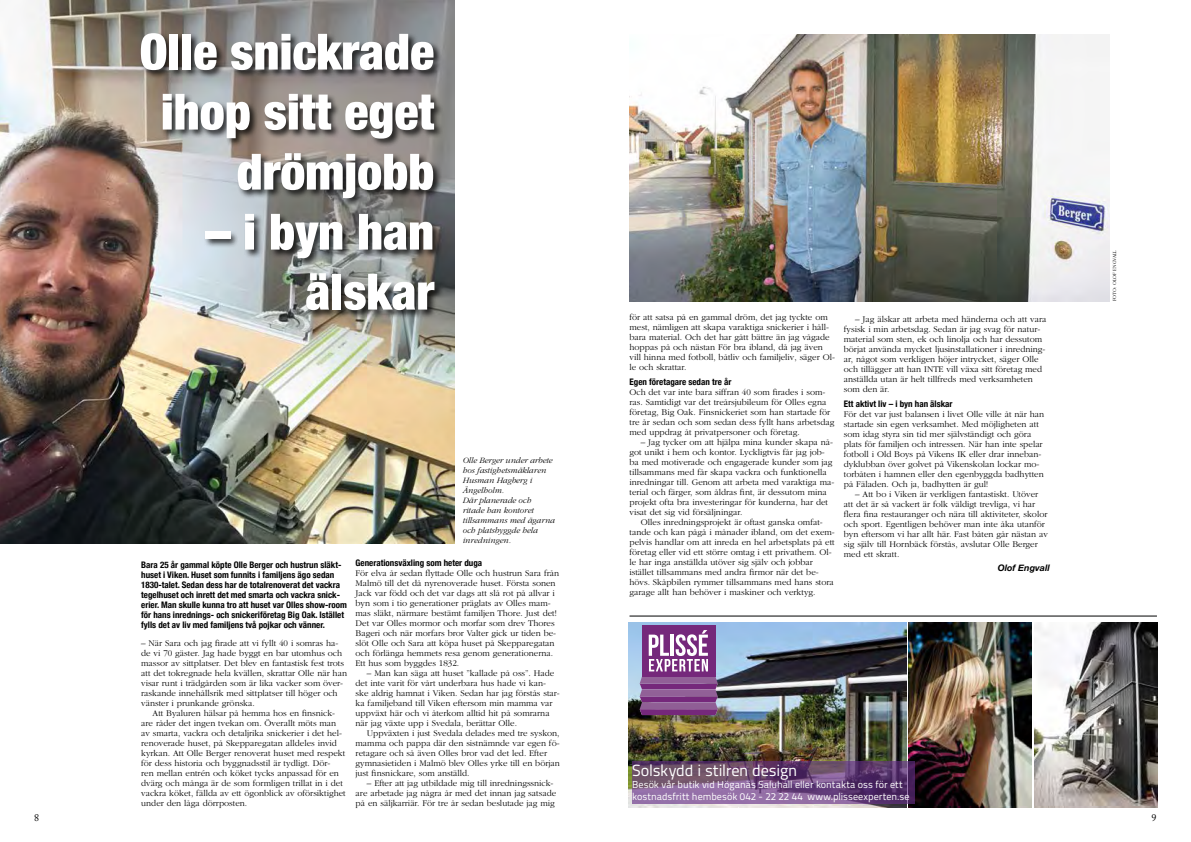
<style>
.page{position:relative;width:1191px;height:842px;background:#fff}
.page>*{position:absolute;margin:0;border:0;box-sizing:border-box;transform-origin:0 0}
.t1{font:900 condensed 50px/60px "Helvetica Neue";color:#fff;text-align:right}
.t2{font:16.1px "Titillium Text 25 L 400 wt";letter-spacing:-.01em;color:#fff}
.t3{font:10.1px/12.1px "Titillium Text 25 L 400 wt";letter-spacing:.005em;color:#fff}
.t4{font:10px "Adobe Caslon Pro";color:#000}
.t5{font:300 9px/10px "Garamond";color:#000}
.t6{font:700 condensed 9px/10px "Helvetica Neue";color:#000}
.t7{font:italic 700 9px "Helvetica Neue";color:#000}
.t8{font:italic 300 8.5px/10px "Garamond";color:#000}
.t9{font:300 5px "Garamond";color:#000}
</style>
<div class="page">
<img style="left:629px;top:34px;width:480px;height:267px">
<img style="left:0;top:0;width:455px;height:544px">
<img style="left:1034px;top:622px;width:123px;height:186px">
<img style="left:629px;top:622px;width:277px;height:186px">
<img style="left:908px;top:622px;width:124px;height:186px">
<svg style="left:632px;top:761px;width:282px;height:43px;background:#6f4d7c"></svg>
<div style="left:642px;top:625px;width:73px;height:52px;background:#75287b"></div>
<svg style="left:639px;top:630px;width:78px;height:85px"></svg>
<div style="left:139px;top:32px;width:305px;height:288px;background:#000;opacity:.75"></div>
<hr style="left:629px;top:616px;width:528px;height:1px;background:#010202">
<h1 class="t1" style="left:140px;top:19px;width:296px">Olle snickrade ihop sitt eget drömjobb</h1>
<h1 class="t1" style="left:205px;top:199px;width:231px">– i byn han älskar</h1>
<p class="t8" style="left:463px;top:456px;width:94px">Olle Berger under arbete hos fastighetsmäklaren<br>Husman Hagberg i<br>Ängelholm.<br>Där planerade och ritade han kontoret tillsammans med ägarna och platsbyggde hela inredningen.</p>
<p class="t6" style="left:355px;top:558px;width:128px">Generationsväxling som heter duga</p>
<p class="t5" style="left:355px;top:569px;width:205px">För elva år sedan flyttade Olle och hustrun Sara från Malmö till det då nyrenoverade huset. Första sonen Jack var född och det var dags att slå rot på allvar i byn som i tio generationer präglats av Olles mam&shy;mas släkt, närmare bestämt familjen Thore. Just det!<br>Det var Olles mormor och morfar som drev Thores Bageri och när morfars bror Valter gick ur tiden be&shy;slöt Olle och Sara att köpa huset på Skepparegatan och förlänga hemmets resa genom generationerna.<br>Ett hus som byggdes 1832.</p>
<p class="t5" style="left:355px;top:669px;width:206px;text-indent:11px">– Man kan säga att huset ”kallade på oss”. Hade det inte varit för vårt underbara hus hade vi kan&shy;ske aldrig hamnat i Viken. Sedan har jag förstås star&shy;ka familjeband till Viken eftersom min mamma var uppväxt här och vi återkom alltid hit på somrarna när jag växte upp i Svedala, berättar Olle.</p>
<p class="t5" style="left:355px;top:729px;width:206px;text-indent:11px">Uppväxten i just Svedala delades med tre syskon, mamma och pappa där den sistnämnde var egen fö&shy;retagare och så även Olles bror vad det led. Efter gymnasietiden i Malmö blev Olles yrke till en början just finsnickare, som anställd.</p>
<p class="t5" style="left:355px;top:779px;width:202px;text-indent:11px">– Efter att jag utbildade mig till inredningssnick&shy;are arbetade jag några år med det innan jag satsade på en säljkarriär. För tre år sedan beslutade jag mig</p>
<p class="t6" style="left:141px;top:560px;width:207px">Bara 25 år gammal köpte Olle Berger och hustrun släkt&shy;huset i Viken. Huset som funnits i familjens ägo sedan 1830-talet. Sedan dess har de totalrenoverat det vackra tegelhuset och inrett det med smarta och vackra snick&shy;erier. Man skulle kunna tro att huset var Olles show-room för hans inrednings- och snickeriföretag Big Oak. Istället fylls det av liv med familjens två pojkar och vänner.</p>
<p class="t5" style="left:141px;top:639px;width:207px">– När Sara och jag firade att vi fyllt 40 i somras ha&shy;de vi 70 gäster. Jag hade byggt en bar utomhus och massor av sittplatser. Det blev en fantastisk fest trots att det tokregnade hela kvällen, skrattar Olle när han visar runt i trädgården som är lika vacker som över&shy;raskande innehållsrik med sittplatser till höger och vänster i prunkande grönska.</p>
<p class="t5" style="left:141px;top:709px;width:206px;text-indent:11px">Att Byaluren hälsar på hemma hos en finsnick&shy;are råder det ingen tvekan om. Överallt möts man av smarta, vackra och detaljrika snickerier i det hel&shy;renoverade huset, på Skepparegatan alldeles invid kyrkan. Att Olle Berger renoverat huset med respekt för dess historia och byggnadsstil är tydligt. Dör-<br>ren mellan entrén och köket tycks anpassad för en dvärg och många är de som formligen trillat in i det vackra köket, fällda av ett ögonblick av oförsiktighet under den låga dörrposten.</p>
<p class="t5" style="left:629px;top:312px;width:207px">för att satsa på en gammal dröm, det jag tyckte om mest, nämligen att skapa varaktiga snickerier i håll&shy;bara material. Och det har gått bättre än jag vågade hoppas på och nästan För bra ibland, då jag även vill hinna med fotboll, båtliv och familjeliv, säger Ol&shy;le och skrattar.</p>
<p class="t6" style="left:629px;top:377px;width:103px">Egen företagare sedan tre år</p>
<p class="t5" style="left:629px;top:388px;width:206px">Och det var inte bara siffran 40 som firades i som&shy;ras. Samtidigt var det treårsjubileum för Olles egna företag, Big Oak. Finsnickeriet som han startade för tre år sedan och som sedan dess fyllt hans arbetsdag med uppdrag åt privatpersoner och företag.</p>
<p class="t5" style="left:629px;top:438px;width:206px;text-indent:11px">– Jag tycker om att hjälpa mina kunder skapa nå&shy;got unikt i hem och kontor. Lyckligtvis får jag job&shy;ba med motiverade och engagerade kunder som jag tillsammans med får skapa vackra och funktionella inredningar till. Genom att arbeta med varaktiga ma&shy;terial och färger, som åldras fint, är dessutom mina projekt ofta bra investeringar för kunderna, har det visat det sig vid försäljningar.</p>
<p class="t5" style="left:629px;top:518px;width:207px;text-indent:11px">Olles inredningsprojekt är oftast ganska omfat&shy;tande och kan pågå i månader ibland, om det exem&shy;pelvis handlar om att inreda en hel arbetsplats på ett företag eller vid ett större omtag i ett privathem. Ol&shy;le har inga anställda utöver sig själv och jobbar istället tillsammans med andra firmor när det be&shy;hövs. Skåpbilen rymmer tillsammans med hans stora garage allt han behöver i maskiner och verktyg.</p>
<p class="t5" style="left:844px;top:314px;width:204px;text-indent:11px">– Jag älskar att arbeta med händerna och att vara fysisk i min arbetsdag. Sedan är jag svag för natur&shy;material som sten, ek och linolja och har dessutom börjat använda mycket ljusinstallationer i inredning&shy;ar, något som verkligen höjer intrycket, säger Olle och tillägger att han INTE vill växa sitt företag med anställda utan är helt tillfreds med verksamheten som den är.</p>
<p class="t6" style="left:844px;top:398px;width:110px">Ett aktivt liv – i byn han älskar</p>
<p class="t5" style="left:844px;top:409px;width:202px">För det var just balansen i livet Olle ville åt när han startade sin egen verksamhet. Med möjligheten att som idag styra sin tid mer självständigt och göra plats för familjen och intressen. När han inte spelar fotboll i Old Boys på Vikens IK eller drar inneban&shy;dyklubban över golvet på Vikenskolan lockar mo&shy;torbåten i hamnen eller den egenbyggda badhytten på Fäladen. Och ja, badhytten är gul!</p>
<p class="t5" style="left:844px;top:489px;width:206px;text-indent:11px">– Att bo i Viken är verkligen fantastiskt. Utöver att det är så vackert är folk väldigt trevliga, vi har flera fina restauranger och nära till aktiviteter, skolor och sport. Egentligen behöver man inte åka utanför byn eftersom vi har allt här. Fast båten går nästan av sig själv till Hornbäck förstås, avslutar Olle Berger med ett skratt.</p>
<p class="t7" style="left:998px;top:560px;width:53px">Olof Engvall</p>
<p class="t9" style="left:1112px;top:301px;width:53px;rotate:-90deg">FOTO: OLOF ENGVALL</p>
<h2 class="t2" style="left:632px;top:759px;width:167px">Solskydd i stilren design</h2>
<p class="t3" style="left:632px;top:778px;width:279px">Besök vår butik vid Höganäs Saluhall eller kontakta oss för ett kostnadsfritt hembesök 042 - 22 22 44 www.plisseexperten.se</p>
<p class="t4" style="left:34px;top:812px;width:6px">8</p>
<p class="t4" style="left:1151px;top:812px;width:6px">9</p>
</div>
